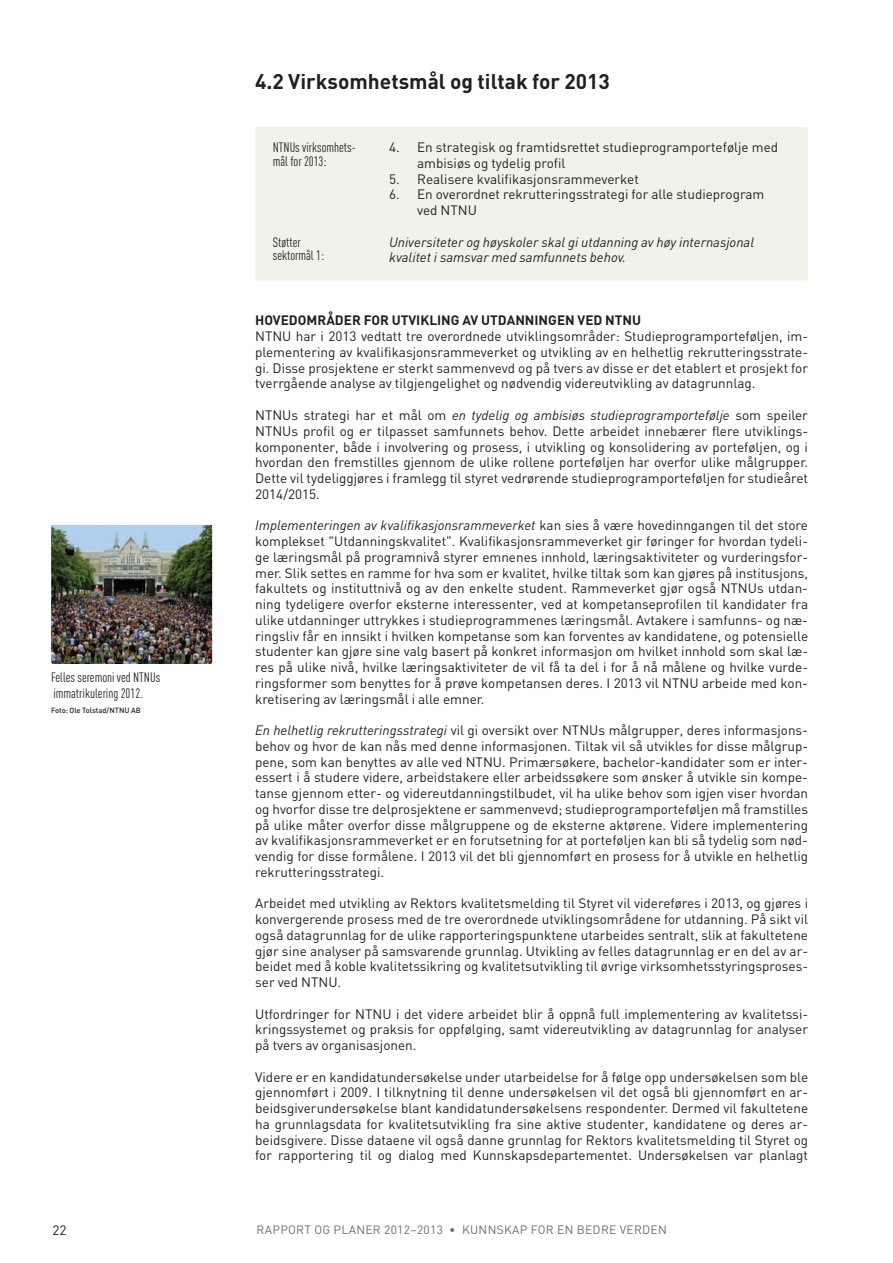
<style>
.page{position:relative;width:893px;height:1263px;background:#fff}
.page>*{position:absolute;margin:0;border:0;box-sizing:border-box;transform-origin:0 0}
.t1{font:700 21px "DIN";color:#231f20}
.t2{font:13.5px/15.8px "DIN";color:#231f20;text-align:justify}
.t3{font:italic 13.5px/15.8px "DIN";color:#231f20}
.t4{font:13.5px/13.5px "DIN Cond";color:#231f20}
.t5{font:700 13.5px "DIN";color:#231f20}
.t6{font:12px "DIN";letter-spacing:.025em;color:#6c6d70}
.t7{font:500 7.5px "DIN";color:#231f20}
.s1{font-style:italic}
</style>
<div class="page">
<div style="left:255px;top:127px;width:553px;height:153px;background:#f0f3e9;border-radius:2px"></div>
<img style="left:51px;top:524px;width:162px;height:140px;border-radius:2px">
<h1 class="t1" style="left:255px;top:70px;width:356px">4.2 Virksomhetsmål og tiltak for 2013</h1>
<p class="t4" style="left:51px;top:669px;width:111px;line-height:15.8px">Felles seremoni ved NTNUs immatrikulering 2012.</p>
<p class="t7" style="left:51px;top:706px;width:91px">Foto: Ole Tolstad/NTNU AB</p>
<p class="t4" style="left:273px;top:140px;width:85px">NTNUs virksomhets&shy;mål for 2013:</p>
<p class="t4" style="left:273px;top:235px;width:53px">Støtter sektormål 1:</p>
<p class="t2" style="left:417px;top:139px;width:362px;text-indent:-28px">4. En strategisk og framtidsrettet studieprogramportefølje med ambisiøs og tydelig profil</p>
<p class="t2" style="left:389px;top:171px;width:251px">5. Realisere kvalifikasjonsrammeverket</p>
<p class="t2" style="left:417px;top:186px;width:349px;text-indent:-28px">6. En overordnet rekrutteringsstrategi for alle studieprogram ved NTNU</p>
<p class="t3" style="left:389px;top:234px;width:367px">Universiteter og høyskoler skal gi utdanning av høy internasjonal kvalitet i samsvar med samfunnets behov.</p>
<p class="t5" style="left:255px;top:313px;width:388px">HOVEDOMRÅDER FOR UTVIKLING AV UTDANNINGEN VED NTNU</p>
<p class="t2" style="left:255px;top:328px;width:554px">NTNU har i 2013 vedtatt tre overordnede utviklingsområder: Studieprogramporteføljen, im&shy;plementering av kvalifikasjonsrammeverket og utvikling av en helhetlig rekrutteringsstrate&shy;gi. Disse prosjektene er sterkt sammenvevd og på tvers av disse er det etablert et prosjekt for tverrgående analyse av tilgjengelighet og nødvendig videreutvikling av datagrunnlag.</p>
<p class="t2" style="left:255px;top:407px;width:554px">NTNUs strategi har et mål om <span class="s1">en tydelig og ambisiøs studieprogramportefølje</span> som speiler NTNUs profil og er tilpasset samfunnets behov. Dette arbeidet innebærer flere utviklings&shy;komponenter, både i involvering og prosess, i utvikling og konsolidering av porteføljen, og i hvordan den fremstilles gjennom de ulike rollene porteføljen har overfor ulike målgrupper.<br>Dette vil tydeliggjøres i framlegg til styret vedrørende studieprogramporteføljen for studieåret 2014/2015.</p>
<p class="t2" style="left:255px;top:517px;width:554px"><span class="s1">Implementeringen av kvalifikasjonsrammeverket</span> kan sies å være hovedinngangen til det store komplekset "Utdanningskvalitet". Kvalifikasjonsrammeverket gir føringer for hvordan tydeli&shy;ge læringsmål på programnivå styrer emnenes innhold, læringsaktiviteter og vurderingsfor&shy;mer. Slik settes en ramme for hva som er kvalitet, hvilke tiltak som kan gjøres på institusjons, fakultets og instituttnivå og av den enkelte student. Rammeverket gjør også NTNUs utdan&shy;ning tydeligere overfor eksterne interessenter, ved at kompetanseprofilen til kandidater fra ulike utdanninger uttrykkes i studieprogrammenes læringsmål. Avtakere i samfunns- og næ&shy;ringsliv får en innsikt i hvilken kompetanse som kan forventes av kandidatene, og potensielle studenter kan gjøre sine valg basert på konkret informasjon om hvilket innhold som skal læ&shy;res på ulike nivå, hvilke læringsaktiviteter de vil få ta del i for å nå målene og hvilke vurde&shy;ringsformer som benyttes for å prøve kompetansen deres. I 2013 vil NTNU arbeide med kon&shy;kretisering av læringsmål i alle emner.</p>
<p class="t2" style="left:255px;top:722px;width:555px"><span class="s1">En helhetlig rekrutteringsstrategi</span> vil gi oversikt over NTNUs målgrupper, deres informasjons&shy;behov og hvor de kan nås med denne informasjonen. Tiltak vil så utvikles for disse målgrup&shy;pene, som kan benyttes av alle ved NTNU. Primærsøkere, bachelor-kandidater som er inter&shy;essert i å studere videre, arbeidstakere eller arbeidssøkere som ønsker å utvikle sin kompe&shy;tanse gjennom etter- og videreutdanningstilbudet, vil ha ulike behov som igjen viser hvordan og hvorfor disse tre delprosjektene er sammenvevd; studieprogramporteføljen må framstilles på ulike måter overfor disse målgruppene og de eksterne aktørene. Videre implementering av kvalifikasjonsrammeverket er en forutsetning for at porteføljen kan bli så tydelig som nød&shy;vendig for disse formålene. I 2013 vil det bli gjennomført en prosess for å utvikle en helhetlig rekrutteringsstrategi.</p>
<p class="t2" style="left:255px;top:895px;width:555px">Arbeidet med utvikling av Rektors kvalitetsmelding til Styret vil videreføres i 2013, og gjøres i konvergerende prosess med de tre overordnede utviklingsområdene for utdanning. På sikt vil også datagrunnlag for de ulike rapporteringspunktene utarbeides sentralt, slik at fakultetene gjør sine analyser på samsvarende grunnlag. Utvikling av felles datagrunnlag er en del av ar&shy;beidet med å koble kvalitetssikring og kvalitetsutvikling til øvrige virksomhetsstyringsproses&shy;ser ved NTNU.</p>
<p class="t2" style="left:255px;top:1006px;width:554px">Utfordringer for NTNU i det videre arbeidet blir å oppnå full implementering av kvalitetssi&shy;kringssystemet og praksis for oppfølging, samt videreutvikling av datagrunnlag for analyser på tvers av organisasjonen.</p>
<p class="t2" style="left:255px;top:1069px;width:554px">Videre er en kandidatundersøkelse under utarbeidelse for å følge opp undersøkelsen som ble gjennomført i 2009. I tilknytning til denne undersøkelsen vil det også bli gjennomført en ar&shy;beidsgiverundersøkelse blant kandidatundersøkelsens respondenter. Dermed vil fakultetene ha grunnlagsdata for kvalitetsutvikling fra sine aktive studenter, kandidatene og deres ar&shy;beidsgivere. Disse dataene vil også danne grunnlag for Rektors kvalitetsmelding til Styret og for rapportering til og dialog med Kunnskapsdepartementet. Undersøkelsen var planlagt</p>
<p class="t2" style="left:53px;top:1222px;width:16px">22</p>
<p class="t6" style="left:257px;top:1222px;width:412px">RAPPORT OG PLANER 2012–2013 • KUNNSKAP FOR EN BEDRE VERDEN</p>
</div>
